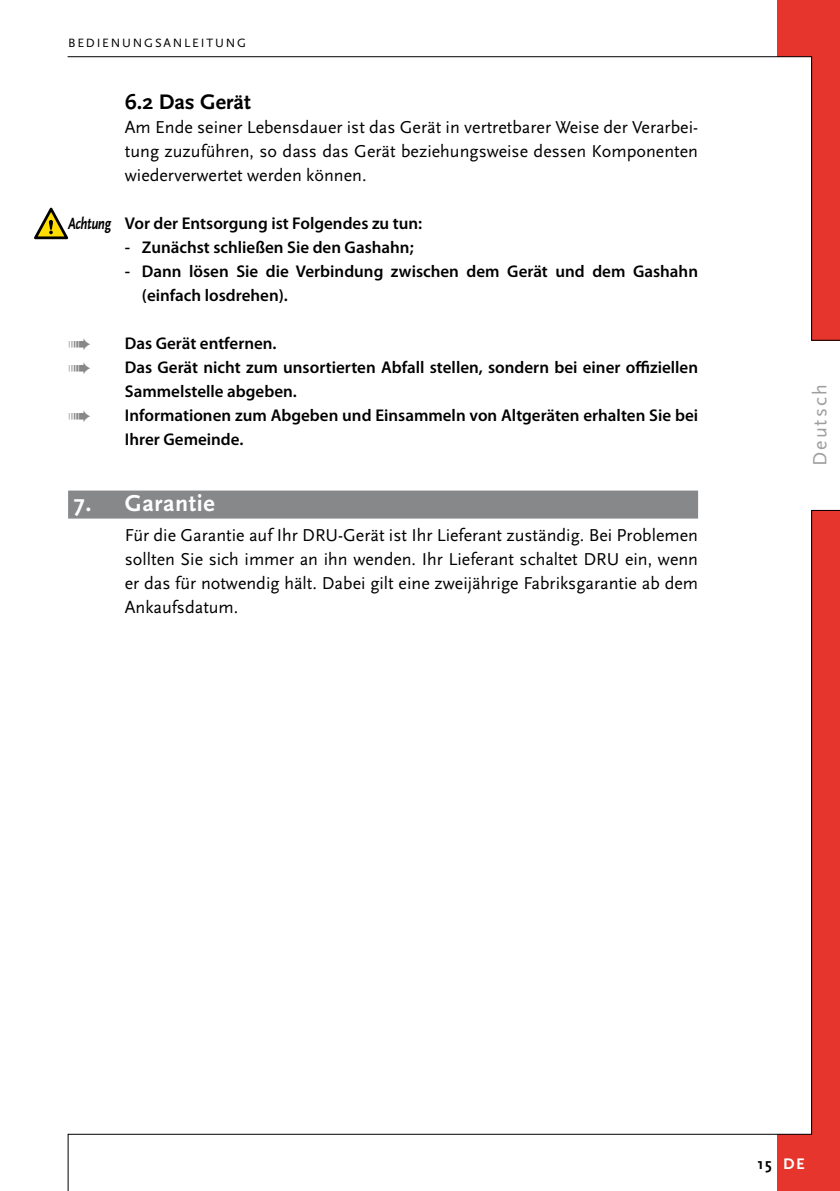
<style>
.page{position:relative;width:840px;height:1191px;background:#fff}
.page>*{position:absolute;margin:0;border:0;box-sizing:border-box;transform-origin:0 0}
.t1{font:700 24px "Scala Sans";letter-spacing:.025em;color:#fff}
.t2{font:700 22px "Scala Sans";color:#000}
.t3{font:20px "Scala Sans";letter-spacing:.105em;color:#9c9e9f}
.t4{font:18px/24px "Scala Sans";color:#000;text-align:justify}
.t5{font:600 17px/24px "Myriad Pro";color:#000}
.t6{font:700 16px "Scala Sans";color:#000}
.t7{font:700 16px "Scala Sans";color:#fff}
.t8{font:12.6px "Scala Sans";letter-spacing:.145em;color:#000}
.s1{font-family:"Scala Sans";font-weight:700;font-style:italic}
</style>
<div class="page">
<svg style="left:810px;top:57px;width:29px;height:283px;background:#dd3a31"></svg>
<svg style="left:811px;top:510px;width:28px;height:624px;background:#c72e26"></svg>
<div style="left:68px;top:490px;width:629px;height:28px;background:#87888a"></div>
<svg style="left:34px;top:208px;width:34px;height:31px"></svg>
<div style="left:777px;top:1134px;width:62px;height:57px;background:#e5352c"></div>
<div style="left:777px;top:0;width:62px;height:57px;background:#e5352c"></div>
<hr style="left:68px;top:56px;width:743px;height:1px;background:#000">
<svg style="left:68px;top:1133px;width:743px;height:58px"></svg>
<p class="t8" style="left:68px;top:36px;width:179px">BEDIENUNGSANLEITUNG</p>
<p class="t2" style="left:125px;top:90px;width:127px">6.2 Das Gerät</p>
<p class="t4" style="left:125px;top:116px;width:574px">Am Ende seiner Lebensdauer ist das Gerät in vertretbarer Weise der Verarbei&shy;tung zuzuführen, so dass das Gerät beziehungsweise dessen Komponenten wiederverwertet werden können.</p>
<p class="t5" style="left:68px;top:211px;width:355px"><span class="s1">Achtung</span> Vor der Entsorgung ist Folgendes zu tun:</p>
<p class="t5" style="left:125px;top:235px;width:290px">- Zunächst schließen Sie den Gashahn;</p>
<p class="t5" style="left:142px;top:259px;width:557px;text-indent:-17px">- Dann lösen Sie die Verbindung zwischen dem Gerät und dem Gashahn (einfach losdrehen).</p>
<p class="t5" style="left:125px;top:331px;width:153px">Das Gerät entfernen.</p>
<p class="t5" style="left:125px;top:355px;width:574px">Das Gerät nicht zum unsortierten Abfall stellen, sondern bei einer offiziellen<br>Sammelstelle abgeben.</p>
<p class="t5" style="left:125px;top:403px;width:574px">Informationen zum Abgeben und Einsammeln von Altgeräten erhalten Sie bei<br>Ihrer Gemeinde.</p>
<h1 class="t1" style="left:74px;top:490px;width:142px">7. Garantie</h1>
<p class="t4" style="left:125px;top:524px;width:574px">Für die Garantie auf Ihr DRU-Gerät ist Ihr Lieferant zuständig. Bei Problemen sollten Sie sich immer an ihn wenden. Ihr Lieferant schaltet DRU ein, wenn er das für notwendig hält. Dabei gilt eine zweijährige Fabriksgarantie ab dem Ankaufsdatum.</p>
<p class="t3" style="left:808px;top:466px;width:83px;rotate:-90deg">Deutsch</p>
<p class="t6" style="left:757px;top:1154px;width:16px">15</p>
<p class="t7" style="left:782px;top:1154px;width:23px">DE</p>
</div>
